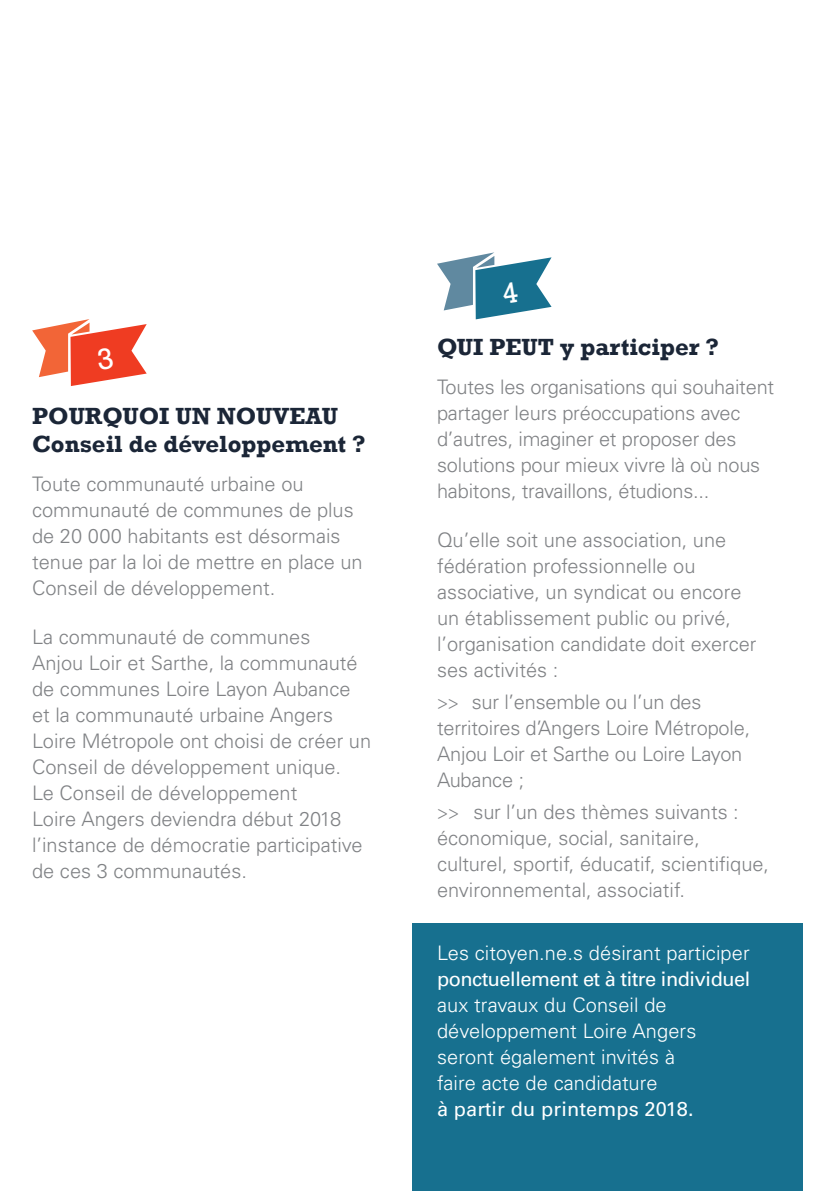
<style>
.page{position:relative;width:840px;height:1191px;background:#fff}
.page>*{position:absolute;margin:0;border:0;box-sizing:border-box;transform-origin:0 0}
.t1{font:700 24px "Rockwell";color:#1b2637}
.t2{font:300 20px/26px "Univers";color:#808285}
.t3{font:300 20px/26px "Univers";letter-spacing:.005em;color:#fff}
.s1{font-family:"Minion Pro";font-weight:400}
.s2{font-weight:400}
</style>
<div class="page">
<div style="left:412px;top:923px;width:390px;height:268px;background:#17708f"></div>
<svg style="left:32px;top:319px;width:115px;height:67px"></svg>
<svg style="left:437px;top:252px;width:114px;height:67px"></svg>
<p class="t1" style="left:32px;top:401px;width:307px">POURQUOI UN NOUVEAU</p>
<p class="t1" style="left:32px;top:430px;width:335px">Conseil de développement ?</p>
<p class="t2" style="left:32px;top:471px;width:332px">Toute communauté urbaine ou communauté de communes de plus de 20 000 habitants est désormais tenue par la loi de mettre en place un<br>Conseil de développement.</p>
<p class="t2" style="left:32px;top:623px;width:340px">La communauté de communes<br>Anjou Loir et Sarthe, la communauté de communes Loire Layon Aubance et la communauté urbaine Angers<br>Loire Métropole ont choisi de créer un<br>Conseil de développement unique.<br>Le Conseil de développement<br>Loire Angers deviendra début 2018 l’instance de démocratie participative de ces 3 communautés.</p>
<p class="t1" style="left:437px;top:333px;width:283px">QUI PEUT y participer ?</p>
<p class="t2" style="left:437px;top:374px;width:338px">Toutes les organisations qui souhaitent partager leurs préoccupations avec d’autres, imaginer et proposer des solutions pour mieux vivre là où nous habitons, travaillons, étudions...</p>
<p class="t2" style="left:437px;top:527px;width:321px">Qu’elle soit une association, une fédération professionnelle ou associative, un syndicat ou encore un établissement public ou privé, l’organisation candidate doit exercer ses activités :</p>
<p class="t2" style="left:437px;top:689px;width:314px"><span class="s1">&gt;&gt;</span> sur l’ensemble ou l’un des territoires d’Angers Loire Métropole,<br>Anjou Loir et Sarthe ou Loire Layon<br>Aubance ;</p>
<p class="t2" style="left:437px;top:798px;width:333px"><span class="s1">&gt;&gt;</span> sur l’un des thèmes suivants : économique, social, sanitaire, culturel, sportif, éducatif, scientifique, environnemental, associatif.</p>
<p class="t3" style="left:437px;top:940px;width:314px">Les citoyen.ne.s désirant participer <span class="s2">ponctuellement et à titre individuel </span>aux travaux du Conseil de développement Loire Angers seront également invités à<br>faire acte de candidature<br><span class="s2">à partir du printemps 2018.</span></p>
</div>
